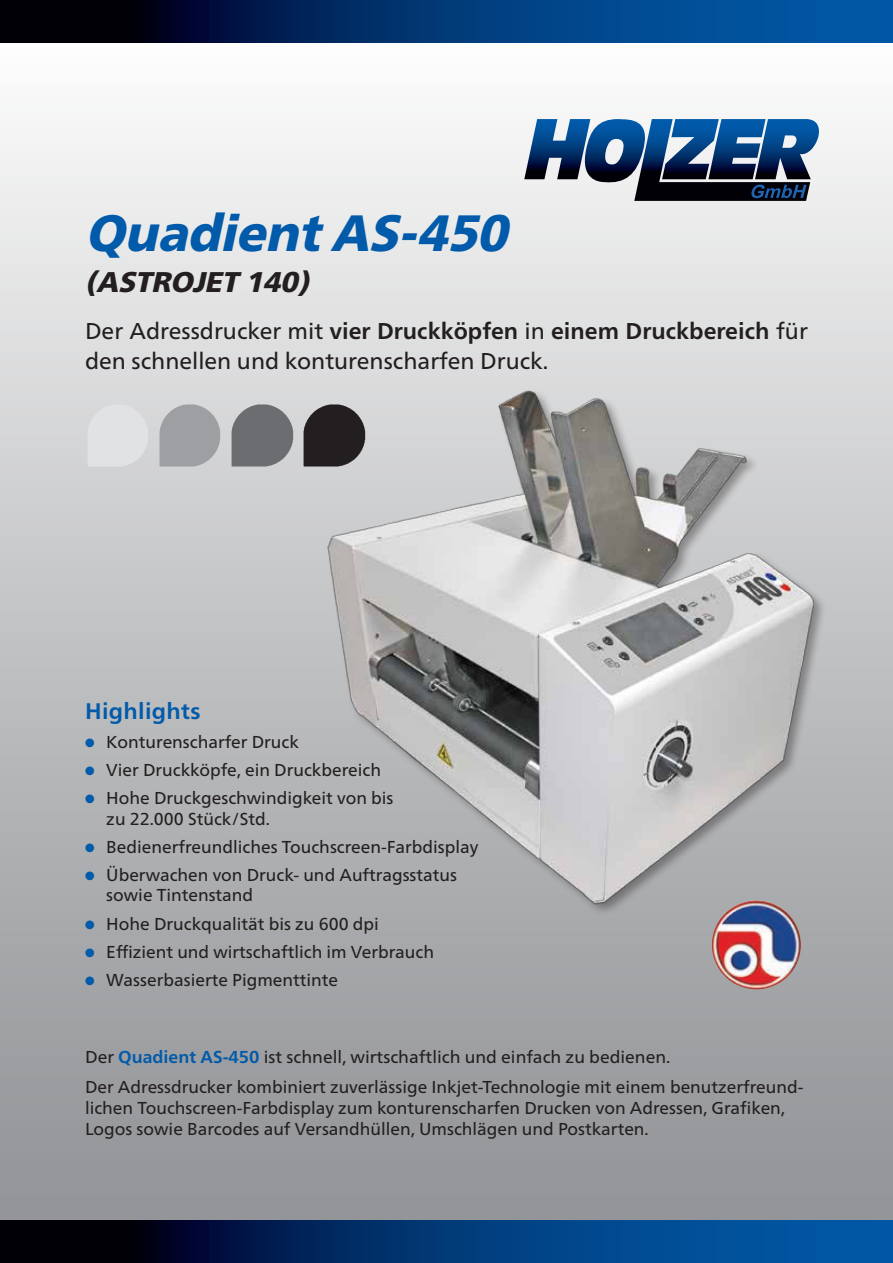
<style>
.page{position:relative;width:893px;height:1263px;background:#fff}
.page>*{position:absolute;margin:0;border:0;box-sizing:border-box;transform-origin:0 0}
.t1{font:italic 900 51px "Frutiger Neue LTW1 G";color:#015aaa}
.t2{font:italic 900 28.5px "Frutiger Neue LTW1 G";color:#231f20}
.t3{font:22.8px/30px "Frutiger Neue LTW1 G";color:#231f20}
.t4{font:700 22.5px "Frutiger Neue LTW1 G";letter-spacing:.015em;color:#015aaa}
.t5{font:17.25px/20.7px "Frutiger Neue LTW1 G";color:#231f20}
.s1{font-weight:700}
.s2{color:#015aaa}
.s3{font-weight:700;color:#015aaa}
</style>
<div class="page">
<div style="left:0;top:41px;width:893px;height:1183px;background:linear-gradient(to bottom,#fafbfb,#8d8f92)"></div>
<svg style="left:0;top:0;width:893px;height:43px;background:#003066"></svg>
<svg style="left:524px;top:119px;width:296px;height:82px"></svg>
<svg style="left:0;top:1220px;width:893px;height:43px;background:#003066"></svg>
<img style="left:314px;top:390px;width:515px;height:522px">
<img style="left:85px;top:404px;width:65px;height:63px">
<img style="left:157px;top:404px;width:65px;height:63px">
<img style="left:230px;top:404px;width:64px;height:63px">
<img style="left:302px;top:404px;width:64px;height:63px">
<img style="left:712px;top:900px;width:89px;height:89px;border-radius:44px">
<h1 class="t1" style="left:85px;top:195px;width:438px">QuadientAS-450</h1>
<h2 class="t2" style="left:85px;top:261px;width:233px">(ASTROJET 140)</h2>
<h3 class="t3" style="left:85px;top:314px;width:724px">Der Adressdrucker mit <span class="s1">vier Druckköpfen</span> in <span class="s1">einem Druckbereich</span> für den schnellen und konturenscharfen Druck.</h3>
<h3 class="t4" style="left:85px;top:695px;width:117px">Highlights</h3>
<p class="t5" style="left:85px;top:730px;width:215px"><span class="s2">●</span> Konturenscharfer Druck</p>
<p class="t5" style="left:85px;top:758px;width:298px"><span class="s2">●</span> Vier Druckköpfe, ein Druckbereich</p>
<p class="t5" style="left:106px;top:786px;width:289px;text-indent:-21px"><span class="s2">●</span> Hohe Druckgeschwindigkeit von bis zu 22.000 Stück/Std.</p>
<p class="t5" style="left:85px;top:835px;width:395px"><span class="s2">●</span> Bedienerfreundliches Touchscreen-Farbdisplay</p>
<p class="t5" style="left:106px;top:863px;width:352px;text-indent:-21px"><span class="s2">●</span> Überwachen von Druck- und Auftragsstatus sowie Tintenstand</p>
<p class="t5" style="left:85px;top:912px;width:295px"><span class="s2">●</span> Hohe Druckqualität bis zu 600 dpi</p>
<p class="t5" style="left:85px;top:940px;width:350px"><span class="s2">●</span> Effizient und wirtschaftlich im Verbrauch</p>
<p class="t5" style="left:85px;top:968px;width:255px"><span class="s2">●</span> Wasserbasierte Pigmenttinte</p>
<p class="t5" style="left:85px;top:1041px;width:720px;line-height:29.5px">Der <span class="s3">Quadient AS-450</span> ist schnell, wirtschaftlich und einfach zu bedienen.<br>Der Adressdrucker kombiniert zuverlässige Inkjet-Technologie mit einem benutzerfreund-</p>
<p class="t5" style="left:85px;top:1096px;width:701px">lichen Touchscreen-Farbdisplay zum konturenscharfen Drucken von Adressen, Grafiken,<br>Logos sowie Barcodes auf Versandhüllen, Umschlägen und Postkarten.</p>
</div>
